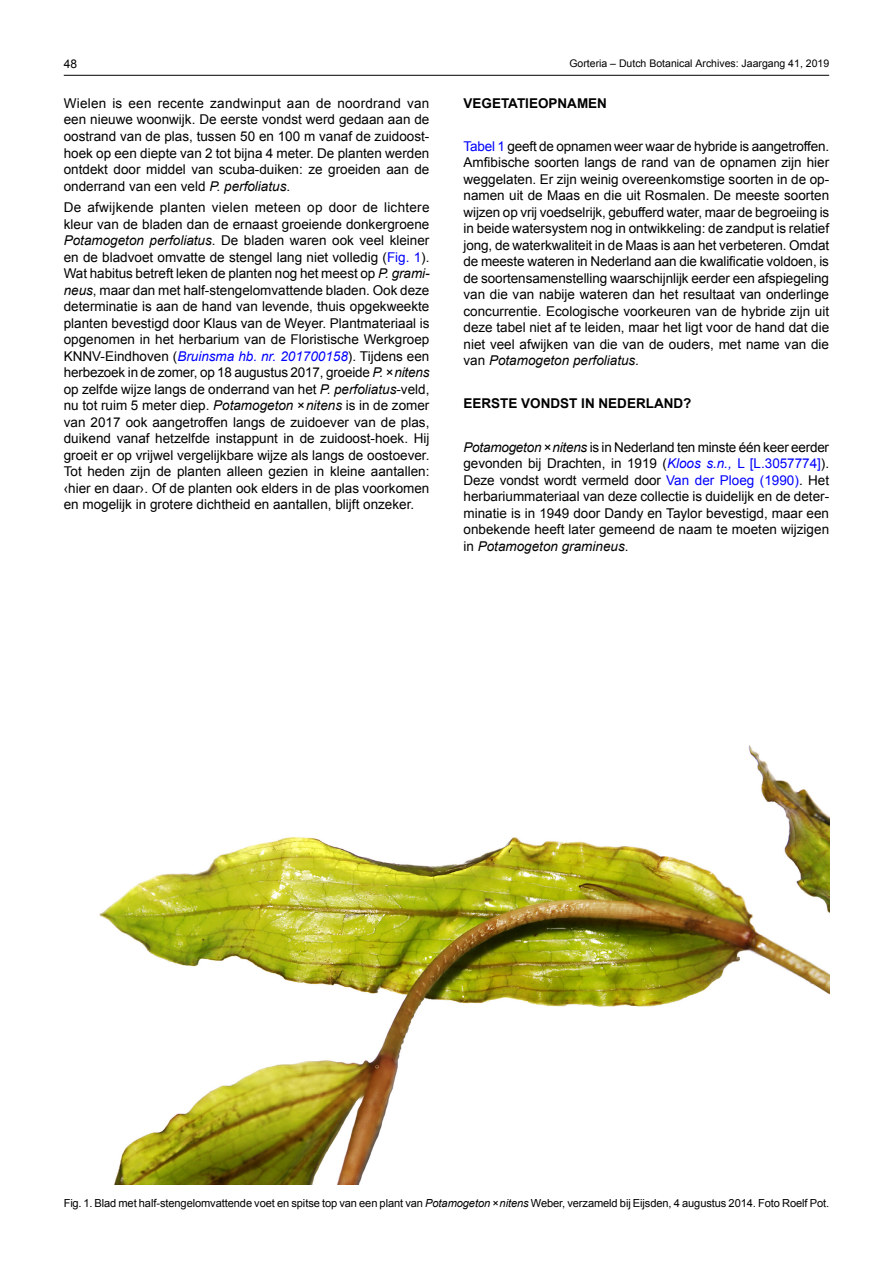
<style>
.page{position:relative;width:893px;height:1263px;background:#fff}
.page>*{position:absolute;margin:0;border:0;box-sizing:border-box;transform-origin:0 0}
.t1{font:13.5px/16.5px "Arial";color:#000;text-align:justify}
.t2{font:700 13.5px "Arial";color:#000}
.t3{font:12px "Arial";color:#000}
.t4{font:11.1px "Arial";letter-spacing:-.01em;color:#000}
.t5{font:10.5px "Arial";color:#000}
.s1{font-style:italic}
.s2{color:#00f}
.s3{font-style:italic;color:#00f}
</style>
<div class="page">
<hr style="left:64px;top:75px;width:765px;height:1px;background:#000">
<img style="left:99px;top:745px;width:730px;height:439px">
<p class="t3" style="left:64px;top:55px;width:15px">48</p>
<p class="t5" style="left:569px;top:56px;width:261px">Gorteria – Dutch Botanical Archives: Jaargang 41, 2019</p>
<p class="t1" style="left:64px;top:95px;width:367px">Wielen is een recente zandwinput aan de noordrand van een nieuwe woonwijk. De eerste vondst werd gedaan aan de oostrand van de plas, tussen 50 en 100 m vanaf de zuidoost&shy;hoek op een diepte van 2 tot bijna 4 meter. De planten werden ontdekt door middel van scuba-duiken: ze groeiden aan de onderrand van een veld <span class="s1">P. perfoliatus</span>.</p>
<p class="t1" style="left:64px;top:200px;width:367px">De afwijkende planten vielen meteen op door de lichtere kleur van de bladen dan de ernaast groeiende donkergroene <span class="s1">Potamogeton perfoliatus</span>. De bladen waren ook veel kleiner en de bladvoet omvatte de stengel lang niet volledig (<span class="s2">Fig. 1</span>).<br>Wat habitus betreft leken de planten nog het meest op <span class="s1">P. grami&shy;neus</span>, maar dan met half-stengelomvattende bladen. Ook deze determinatie is aan de hand van levende, thuis opgekweekte planten bevestigd door Klaus van de Weyer. Plantmateriaal is opgenomen in het herbarium van de Floristische Werkgroep KNNV-Eindhoven (<span class="s3">Bruinsma hb. nr. 201700158</span>). Tijdens een herbezoek in de zomer, op 18 augustus 2017, groeide <span class="s1">P.</span> × <span class="s1">nitens </span>op zelfde wijze langs de onderrand van het <span class="s1">P. perfoliatus</span>-veld, nu tot ruim 5 meter diep. <span class="s1">Potamogeton</span> × <span class="s1">nitens</span> is in de zomer van 2017 ook aangetroffen langs de zuidoever van de plas, duikend vanaf hetzelfde instappunt in de zuidoost-hoek. Hij groeit er op vrijwel vergelijkbare wijze als langs de oostoever.<br>Tot heden zijn de planten alleen gezien in kleine aantallen: ‹hier en daar›. Of de planten ook elders in de plas voorkomen en mogelijk in grotere dichtheid en aantallen, blijft onzeker.</p>
<p class="t2" style="left:463px;top:94px;width:145px">VEGETATIEOPNAMEN</p>
<p class="t1" style="left:463px;top:138px;width:367px"><span class="s2">Tabel 1</span> geeft de opnamen weer waar de hybride is aangetroffen.<br>Amfibische soorten langs de rand van de opnamen zijn hier weggelaten. Er zijn weinig overeenkomstige soorten in de op&shy;namen uit de Maas en die uit Rosmalen. De meeste soorten wijzen op vrij voedselrijk, gebufferd water, maar de begroeiing is in beide watersystem nog in ontwikkeling: de zandput is relatief jong, de waterkwaliteit in de Maas is aan het verbeteren. Omdat de meeste wateren in Nederland aan die kwalificatie voldoen, is de soortensamenstelling waarschijnlijk eerder een afspiegeling van die van nabije wateren dan het resultaat van onderlinge concurrentie. Ecologische voorkeuren van de hybride zijn uit deze tabel niet af te leiden, maar het ligt voor de hand dat die niet veel afwijken van die van de ouders, met name van die van <span class="s1">Potamogeton perfoliatus.</span></p>
<p class="t2" style="left:463px;top:395px;width:230px">EERSTE VONDST IN NEDERLAND?</p>
<p class="t1" style="left:463px;top:439px;width:367px"><span class="s1">Potamogeton</span> × <span class="s1">nitens</span> is in Nederland ten minste één keer eerder gevonden bij Drachten, in 1919 (<span class="s3">Kloos s.n.,</span> <span class="s2">L [L.3057774]</span>).<br>Deze vondst wordt vermeld door <span class="s2">Van der Ploeg (1990)</span>. Het herbariummateriaal van deze collectie is duidelijk en de deter&shy;minatie is in 1949 door Dandy en Taylor bevestigd, maar een onbekende heeft later gemeend de naam te moeten wijzigen in <span class="s1">Potamogeton gramineus</span>.</p>
<p class="t4" style="left:64px;top:1196px;width:767px">Fig. 1. Blad met half-stengelomvattende voet en spitse top van een plant van <span class="s1">Potamogeton</span> × <span class="s1">nitens</span> Weber, verzameld bij Eijsden, 4 augustus 2014. Foto Roelf Pot.</p>
</div>
